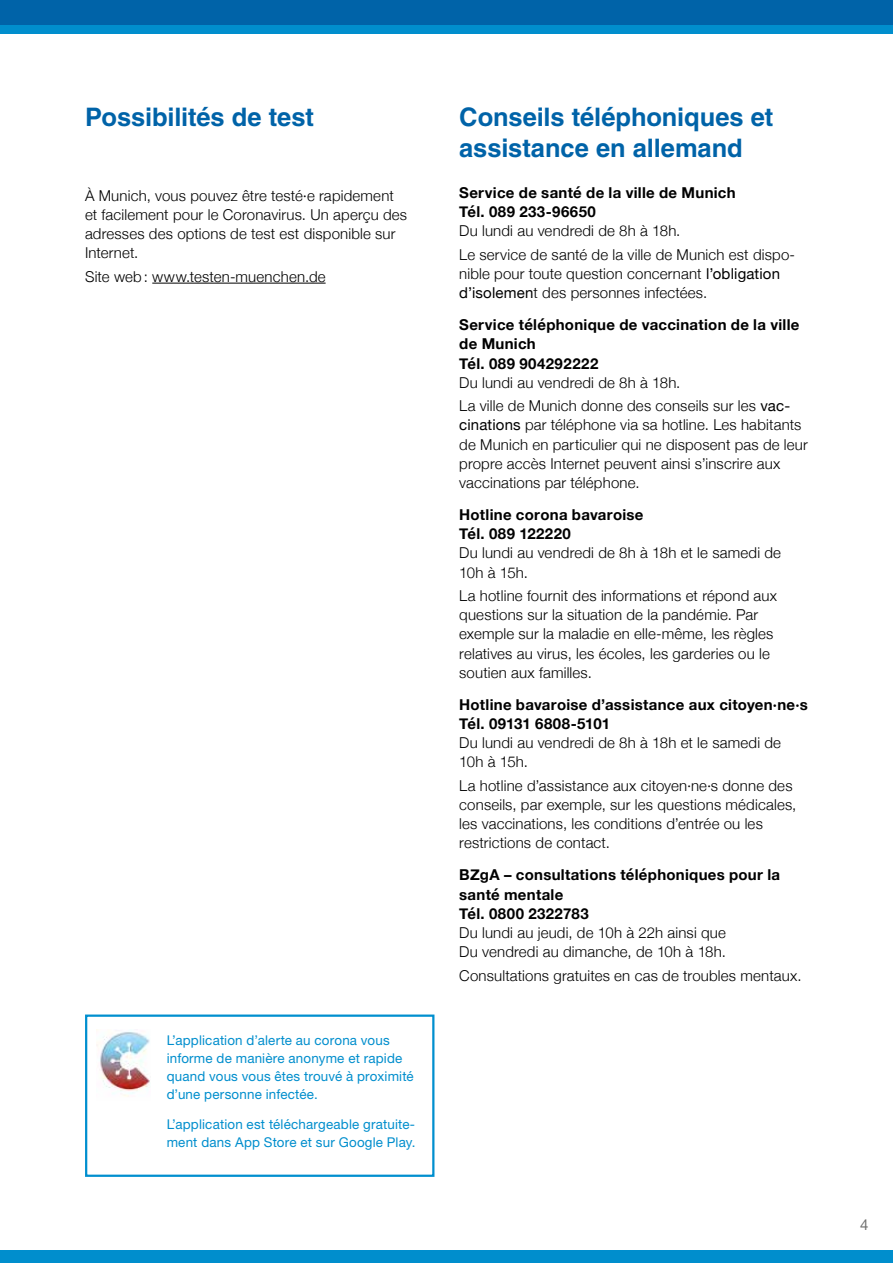
<style>
.page{position:relative;width:893px;height:1263px;background:#fff}
.page>*{position:absolute;margin:0;border:0;box-sizing:border-box;transform-origin:0 0}
.t1{font:700 25.5px/31.5px "Helvetica";letter-spacing:-.005em;color:#0063a8}
.t2{font:300 15px/19.2px "Helvetica Neue";letter-spacing:.01em;color:#000}
.t3{font:700 15px/19.2px "Helvetica Neue";letter-spacing:.02em;color:#000}
.t4{font:15px "Helvetica Neue";color:#6f6f6e}
.t5{font:13.5px/18px "Helvetica Neue";letter-spacing:.015em;color:#008ecd}
.s1{font-weight:400}
</style>
<div class="page">
<div style="left:0;top:0;width:893px;height:26px;background:#0063a8"></div>
<div style="left:0;top:1250px;width:893px;height:13px;background:#008ecd"></div>
<div style="left:0;top:26px;width:893px;height:8px;background:#008ecd"></div>
<img style="left:96px;top:1029px;width:54px;height:68px">
<div style="left:85px;top:1014px;width:349px;height:163px;border:2px solid #008fcf"></div>
<hr style="left:152px;top:283px;width:174px;height:1px;background:#000">
<h1 class="t1" style="left:85px;top:101px;width:230px">Possibilités de test</h1>
<p class="t2" style="left:85px;top:184px;width:324px">À Munich, vous pouvez être testé·e rapidement et facilement pour le Coronavirus. Un aperçu des adresses des options de test est disponible sur Internet.</p>
<p class="t2" style="left:85px;top:266px;width:242px">Site web: www.testen-muenchen.de</p>
<p class="t5" style="left:167px;top:1031px;width:249px">L’application d’alerte au corona vous informe de manière anonyme et rapide quand vous vous êtes trouvé à proximité d’une personne infectée.</p>
<p class="t5" style="left:167px;top:1115px;width:250px">L’application est téléchargeable gratuite&shy;ment dans App Store et sur Google Play.</p>
<h1 class="t1" style="left:459px;top:101px;width:316px">Conseils téléphoniques et assistance en allemand</h1>
<p class="t3" style="left:459px;top:183px;width:278px">Service de santé de la ville de Munich<br>Tél. 089 233-96650</p>
<p class="t2" style="left:459px;top:218px;width:337px;line-height:23.4px">Du lundi au vendredi de 8h à 18h.<br>Le service de santé de la ville de Munich est dispo-</p>
<p class="t2" style="left:459px;top:263px;width:322px">nible pour toute question concernant <span class="s1">l’obligation d’isolemen</span>t des personnes infectées.</p>
<p class="t3" style="left:459px;top:316px;width:342px">Service téléphonique de vaccination de la ville de Munich<br>Tél. 089 90429 2222</p>
<p class="t2" style="left:459px;top:370px;width:332px;line-height:23.4px">Du lundi au vendredi de 8h à 18h.<br>La ville de Munich donne des conseils sur les <span class="s1">vac-</span></p>
<p class="t2" style="left:459px;top:414px;width:350px"><span class="s1">cinations</span> par téléphone via sa hotline. Les habitants de Munich en particulier qui ne disposent pas de leur propre accès Internet peuvent ainsi s’inscrire aux vaccinations par téléphone.</p>
<p class="t3" style="left:459px;top:505px;width:186px">Hotline corona bavaroise<br>Tél. 089 122220</p>
<p class="t2" style="left:459px;top:542px;width:323px">Du lundi au vendredi de 8h à 18h et le samedi de<br>10h à 15h.</p>
<p class="t2" style="left:459px;top:585px;width:319px">La hotline fournit des informations et répond aux questions sur la situation de la pandémie. Par exemple sur la maladie en elle-même, les règles relatives au virus, les écoles, les garderies ou le soutien aux familles.</p>
<p class="t3" style="left:459px;top:695px;width:350px">Hotline bavaroise d’assistance aux citoyen·ne·s<br>Tél. 09131 6808-5101</p>
<p class="t2" style="left:459px;top:732px;width:323px">Du lundi au vendredi de 8h à 18h et le samedi de<br>10h à 15h.</p>
<p class="t2" style="left:459px;top:775px;width:339px">La hotline d’assistance aux citoyen·ne·s donne des conseils, par exemple, sur les questions médicales, les vaccinations, les conditions d’entrée ou les restrictions de contact.</p>
<p class="t3" style="left:459px;top:866px;width:322px">BZgA – consultations téléphoniques pour la santé mentale<br>Tél. 0800 2322783</p>
<p class="t2" style="left:459px;top:922px;width:268px">Du lundi au jeudi, de 10h à 22h ainsi que<br>Du vendredi au dimanche, de 10h à 18h.</p>
<p class="t2" style="left:459px;top:965px;width:344px">Consultations gratuites en cas de troubles mentaux.</p>
<p class="t4" style="left:860px;top:1216px;width:10px">4</p>
</div>
